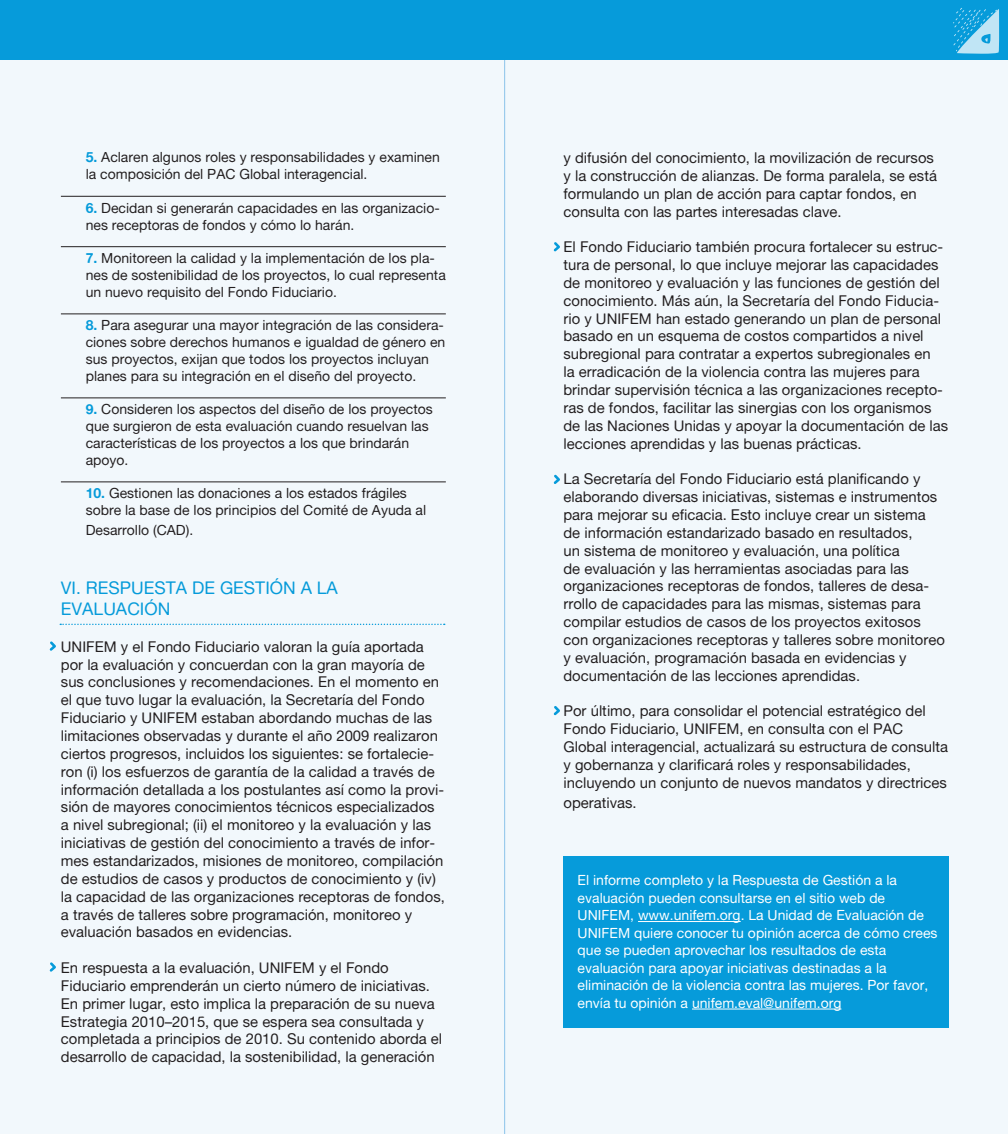
<style>
.page{position:relative;width:1008px;height:1134px;background:#f2f8fc}
.page>*{position:absolute;margin:0;border:0;box-sizing:border-box;transform-origin:0 0}
.SUBTITULOS_PEQUEÑOS{font:17.5px "Alte Haas Grotesk";color:#069bda}
.TEXTO_GENERAL{font:14.88px/17.8px "Alte Haas Grotesk";color:#231f20}
.FONDO_CELESTE{font:14px/16.8px "Alte Haas Grotesk";color:#231f20}
.texto_tab{font:14px/17.5px "Alte Haas Grotesk";color:#fff}
.s1{font-family:"Alte Haas Grotesk Bold";color:#069bda}
</style>
<div class="page">
<hr style="left:504px;top:51px;width:1px;height:1083px;background:#8bc3ea">
<div style="left:0;top:0;width:1008px;height:60px;background:#069bda"></div>
<hr style="left:61px;top:196px;width:385px;height:1px;background:#231f20">
<hr style="left:61px;top:246px;width:385px;height:1px;background:#231f20">
<hr style="left:61px;top:314px;width:385px;height:1px;background:#231f20">
<hr style="left:61px;top:398px;width:385px;height:1px;background:#231f20">
<hr style="left:61px;top:482px;width:385px;height:1px;background:#231f20">
<div style="left:563px;top:856px;width:386px;height:172px;background:#069bda"></div>
<hr style="left:638px;top:921px;width:103px;height:1px;background:#fff">
<hr style="left:692px;top:1009px;width:149px;height:1px;background:#fff">
<svg style="left:49px;top:962px;width:7px;height:10px"></svg>
<svg style="left:49px;top:641px;width:7px;height:10px"></svg>
<svg style="left:553px;top:242px;width:7px;height:10px"></svg>
<svg style="left:553px;top:474px;width:7px;height:10px"></svg>
<svg style="left:553px;top:706px;width:7px;height:10px"></svg>
<svg style="left:953px;top:8px;width:46px;height:46px"></svg>
<svg style="left:60px;top:624px;width:385px;height:1px"></svg>
<p class="FONDO_CELESTE" style="left:86px;top:149px;width:356px"><span class="s1">5.</span> Aclaren algunos roles y responsabilidades y examinen la composición del PAC Global interagencial.</p>
<p class="FONDO_CELESTE" style="left:86px;top:199px;width:356px"><span class="s1">6.</span> Decidan si generarán capacidades en las organizacio&shy;nes receptoras de fondos y cómo lo harán.</p>
<p class="FONDO_CELESTE" style="left:86px;top:250px;width:362px"><span class="s1">7.</span> Monitoreen la calidad y la implementación de los pla&shy;nes de sostenibilidad de los proyectos, lo cual representa un nuevo requisito del Fondo Fiduciario.</p>
<p class="FONDO_CELESTE" style="left:86px;top:317px;width:361px"><span class="s1">8.</span> Para asegurar una mayor integración de las considera&shy;ciones sobre derechos humanos e igualdad de género en sus proyectos, exijan que todos los proyectos incluyan planes para su integración en el diseño del proyecto.</p>
<p class="FONDO_CELESTE" style="left:86px;top:401px;width:349px"><span class="s1">9.</span> Consideren los aspectos del diseño de los proyectos que surgieron de esta evaluación cuando resuelvan las características de los proyectos a los que brindarán apoyo.</p>
<p class="FONDO_CELESTE" style="left:86px;top:485px;width:342px"><span class="s1">10.</span> Gestionen las donaciones a los estados frágiles sobre la base de los principios del Comité de Ayuda al</p>
<p class="FONDO_CELESTE" style="left:86px;top:521px;width:109px">Desarrollo (CAD).</p>
<p class="SUBTITULOS_PEQUEÑOS" style="left:61px;top:577px;width:279px">VI. RESPUESTA DE GESTIÓN A LA</p>
<p class="SUBTITULOS_PEQUEÑOS" style="left:61px;top:598px;width:111px">EVALUACIÓN</p>
<p class="TEXTO_GENERAL" style="left:61px;top:637px;width:386px">UNIFEM y el Fondo Fiduciario valoran la guía aportada por la evaluación y concuerdan con la gran mayoría de sus conclusiones y recomendaciones. En el momento en el que tuvo lugar la evaluación, la Secretaría del Fondo Fiduciario y UNIFEM estaban abordando muchas de las limitaciones observadas y durante el año 2009 realizaron ciertos progresos, incluidos los siguientes: se fortalecie&shy;ron (i) los esfuerzos de garantía de la calidad a través de información detallada a los postulantes así como la provi&shy;sión de mayores conocimientos técnicos especializados a nivel subregional; (ii) el monitoreo y la evaluación y las iniciativas de gestión del conocimiento a través de infor&shy;mes estandarizados, misiones de monitoreo, compilación de estudios de casos y productos de conocimiento y (iv) la capacidad de las organizaciones receptoras de fondos, a través de talleres sobre programación, monitoreo y evaluación basados en evidencias.</p>
<p class="TEXTO_GENERAL" style="left:61px;top:959px;width:383px">En respuesta a la evaluación, UNIFEM y el Fondo Fiduciario emprenderán un cierto número de iniciativas.<br>En primer lugar, esto implica la preparación de su nueva Estrategia 2010–2015, que se espera sea consultada y completada a principios de 2010. Su contenido aborda el desarrollo de capacidad, la sostenibilidad, la generación</p>
<p class="TEXTO_GENERAL" style="left:563px;top:149px;width:375px">y difusión del conocimiento, la movilización de recursos y la construcción de alianzas. De forma paralela, se está formulando un plan de acción para captar fondos, en consulta con las partes interesadas clave.</p>
<p class="TEXTO_GENERAL" style="left:563px;top:238px;width:386px">El Fondo Fiduciario también procura fortalecer su estruc&shy;tura de personal, lo que incluye mejorar las capacidades de monitoreo y evaluación y las funciones de gestión del conocimiento. Más aún, la Secretaría del Fondo Fiducia&shy;rio y UNIFEM han estado generando un plan de personal basado en un esquema de costos compartidos a nivel subregional para contratar a expertos subregionales en<br>la erradicación de la violencia contra las mujeres para brindar supervisión técnica a las organizaciones recepto&shy;ras de fondos, facilitar las sinergias con los organismos de las Naciones Unidas y apoyar la documentación de las lecciones aprendidas y las buenas prácticas.</p>
<p class="TEXTO_GENERAL" style="left:563px;top:470px;width:383px">La Secretaría del Fondo Fiduciario está planificando y elaborando diversas iniciativas, sistemas e instrumentos para mejorar su eficacia. Esto incluye crear un sistema de información estandarizado basado en resultados,<br>un sistema de monitoreo y evaluación, una política<br>de evaluación y las herramientas asociadas para las organizaciones receptoras de fondos, talleres de desa&shy;rrollo de capacidades para las mismas, sistemas para compilar estudios de casos de los proyectos exitosos con organizaciones receptoras y talleres sobre monitoreo y evaluación, programación basada en evidencias y documentación de las lecciones aprendidas.</p>
<p class="TEXTO_GENERAL" style="left:563px;top:702px;width:386px">Por último, para consolidar el potencial estratégico del Fondo Fiduciario, UNIFEM, en consulta con el PAC Global interagencial, actualizará su estructura de consulta y gobernanza y clarificará roles y responsabilidades, incluyendo un conjunto de nuevos mandatos y directrices</p>
<p class="TEXTO_GENERAL" style="left:563px;top:793px;width:75px">operativas.</p>
<p class="texto_tab" style="left:578px;top:871px;width:321px">El informe completo y la Respuesta de Gestión a la</p>
<p class="texto_tab" style="left:578px;top:889px;width:361px">evaluación pueden consultarse en el sitio web de UNIFEM, www.unifem.org. La Unidad de Evaluación de UNIFEM quiere conocer tu opinión acerca de cómo crees que se pueden aprovechar los resultados de esta</p>
<p class="texto_tab" style="left:578px;top:959px;width:352px">evaluación para apoyar iniciativas destinadas a la eliminación de la violencia contra las mujeres. Por favor, envía tu opinión a unifem.eval@unifem.org</p>
</div>
